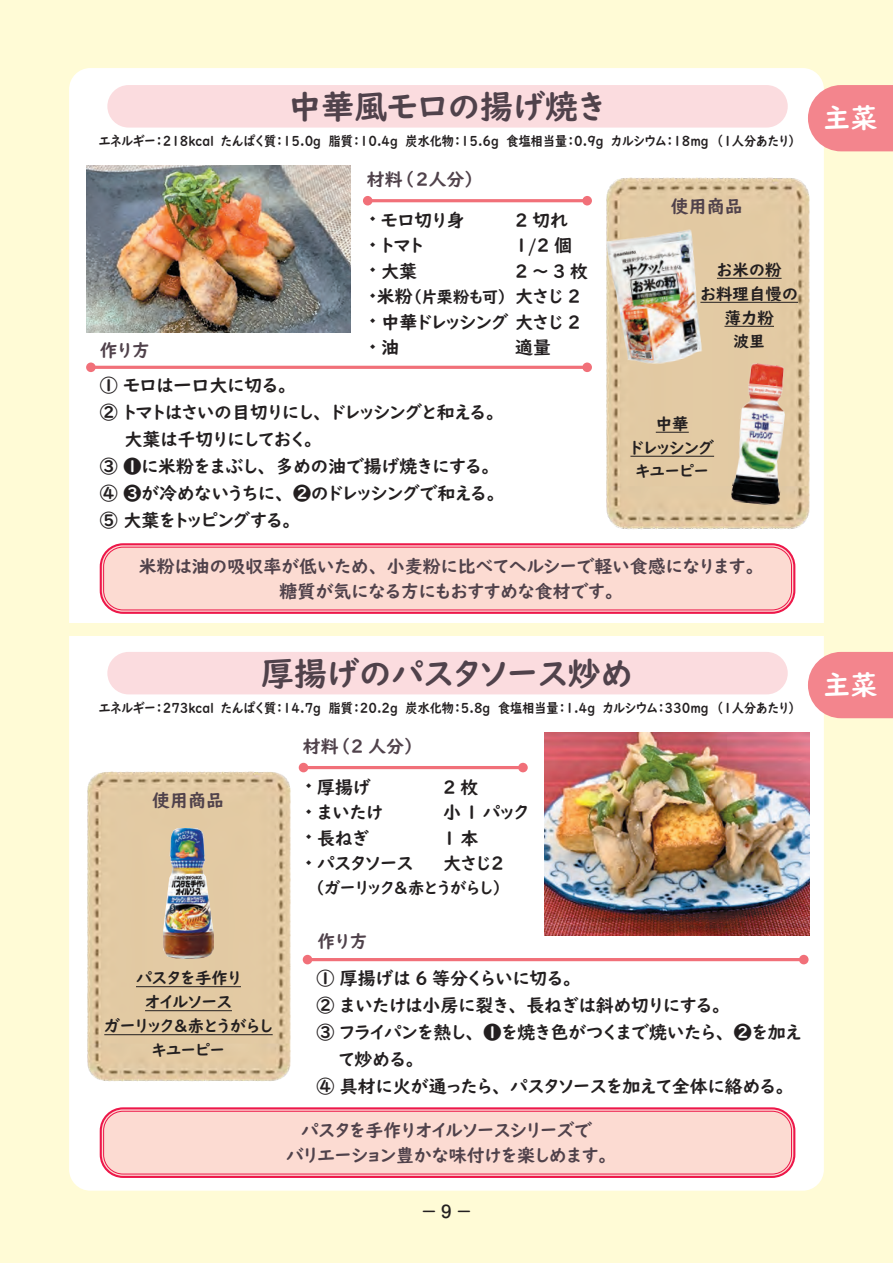
<style>
.page{position:relative;width:893px;height:1263px;background:#fffbd6}
.page>*{position:absolute;margin:0;border:0;box-sizing:border-box;transform-origin:0 0}
.t1{font:33px "UD Digi Kyokasho NK B";color:#50424b}
.t2{font:27px "UD Digi Kyokasho NK B";color:#fff}
.t3{font:18px/25.5px "UD Digi Kyokasho NK B";color:#231f20}
.t4{font:18px/25.5px "UD Digi Kyokasho NK B";color:#50424b;text-align:center}
.t5{font:16.5px/24px "UD Digi Kyokasho NK B";color:#231f20;text-align:center}
.t6{font:500 16.5px "Shin M Go Pro";color:#231f20}
.t7{font:15.75px "UD Digi Kyokasho NK B";color:#231f20}
.t8{font:13.5px "UD Digi Kyokasho NK B";color:#231f20;scale:.9 1}
.s1{font-size:18px}
</style>
<div class="page">
<div style="left:69px;top:68px;width:755px;height:1123px;background:#fff;border-radius:21px"></div>
<svg style="left:808px;top:85px;width:85px;height:66px;background:#f38f96"></svg>
<svg style="left:808px;top:652px;width:85px;height:66px;background:#f38f96"></svg>
<div style="left:107px;top:85px;width:681px;height:43px;background:#fbdcdf;border-radius:21px"></div>
<div style="left:107px;top:652px;width:681px;height:42px;background:#fbdcdf;border-radius:21px"></div>
<img style="left:86px;top:166px;width:265px;height:166px">
<img style="left:544px;top:733px;width:265px;height:202px">
<hr style="left:368px;top:199px;width:219px;height:3px;background:#f17079">
<div style="left:363px;top:196px;width:9px;height:9px;background:#f17079;border-radius:50%"></div>
<div style="left:582px;top:196px;width:10px;height:9px;background:#f17079;border-radius:50%"></div>
<hr style="left:303px;top:766px;width:220px;height:3px;background:#f17079">
<div style="left:299px;top:763px;width:9px;height:9px;background:#f17079;border-radius:50%"></div>
<div style="left:518px;top:763px;width:10px;height:9px;background:#f17079;border-radius:50%"></div>
<hr style="left:91px;top:366px;width:496px;height:3px;background:#f17079">
<div style="left:86px;top:362px;width:10px;height:10px;background:#f17079;border-radius:50%"></div>
<hr style="left:307px;top:958px;width:497px;height:3px;background:#f17079">
<div style="left:303px;top:955px;width:9px;height:9px;background:#f17079;border-radius:50%"></div>
<div style="left:799px;top:955px;width:10px;height:9px;background:#f17079;border-radius:50%"></div>
<img style="left:606px;top:178px;width:203px;height:351px">
<img style="left:87px;top:772px;width:203px;height:310px">
<div style="left:102px;top:545px;width:691px;height:67px;background:#fcdbd2;border-radius:21px"></div>
<div style="left:100px;top:543px;width:695px;height:71px;border:2px solid #ed1749;border-radius:22px"></div>
<div style="left:103px;top:547px;width:689px;height:63px;border:1px solid #ed1749;border-radius:19px"></div>
<div style="left:102px;top:1109px;width:691px;height:67px;background:#fcdbd2;border-radius:21px"></div>
<div style="left:100px;top:1107px;width:695px;height:71px;border:2px solid #ed1749;border-radius:22px"></div>
<div style="left:103px;top:1111px;width:689px;height:63px;border:1px solid #ed1749;border-radius:19px"></div>
<hr style="left:136px;top:986px;width:105px;height:1px;background:#231f20">
<hr style="left:145px;top:1010px;width:87px;height:1px;background:#231f20">
<hr style="left:104px;top:1034px;width:169px;height:1px;background:#231f20">
<hr style="left:656px;top:432px;width:33px;height:1px;background:#231f20">
<hr style="left:630px;top:456px;width:84px;height:1px;background:#231f20">
<hr style="left:717px;top:278px;width:65px;height:1px;background:#231f20">
<hr style="left:700px;top:302px;width:98px;height:1px;background:#231f20">
<hr style="left:724px;top:326px;width:50px;height:1px;background:#231f20">
<img style="left:582px;top:225px;width:151px;height:149px">
<img style="left:731px;top:362px;width:62px;height:144px">
<img style="left:164px;top:829px;width:49px;height:129px">
<div style="left:45px;top:623px;width:794px;height:13px;background:#fffbd6"></div>
<h1 class="t1" style="left:288px;top:87px;width:319px">中華風モロの揚げ焼き</h1>
<p class="t8" style="left:99px;top:133px;width:776px">エネルギー：218kcal　たんぱく質：15.0g 脂質：10.4g 炭水化物：15.6g 食塩相当量：0.9g カルシウム：18mg　（１人分あたり）</p>
<p class="t4" style="left:100px;top:338px;width:52px">作り方</p>
<p class="t4" style="left:367px;top:167px;width:111px">材料（２人分）</p>
<p class="t3" style="left:381px;top:207px;width:85px">モロ切り身トマト<br>大葉</p>
<p class="t3" style="left:515px;top:207px;width:75px">2 切れ<br>1/2 個<br>2～3枚</p>
<p class="t5" style="left:377px;top:285px;width:205px"><span class="s1">米粉</span>（片栗粉も可）<span class="s1">大さじ 2</span></p>
<p class="t3" style="left:515px;top:309px;width:67px;text-indent:-134px">中華ドレッシング大さじ 2適量</p>
<p class="t3" style="left:381px;top:335px;width:19px">油</p>
<p class="t3" style="left:100px;top:373px;width:190px">① モロは一口大に切る。</p>
<p class="t3" style="left:100px;top:400px;width:397px">② トマトはさいの目切りにし、ドレッシングと和える。</p>
<p class="t3" style="left:124px;top:427px;width:191px">大葉は千切りにしておく。</p>
<p class="t3" style="left:100px;top:454px;width:393px">③ ❶に米粉をまぶし、多めの油で揚げ焼きにする。</p>
<p class="t3" style="left:100px;top:481px;width:398px">④ ❸が冷めないうちに、 ❷のドレッシングで和える。</p>
<p class="t3" style="left:100px;top:508px;width:194px">⑤ 大葉をトッピングする。</p>
<p class="t4" style="left:671px;top:194px;width:73px">使用商品</p>
<p class="t5" style="left:700px;top:258px;width:99px">お米の粉<br>お料理自慢の薄力粉</p>
<p class="t7" style="left:733px;top:332px;width:33px">波里</p>
<p class="t5" style="left:630px;top:412px;width:85px">中華<br>ドレッシング</p>
<p class="t7" style="left:636px;top:462px;width:74px">キユーピー</p>
<p class="t4" style="left:139px;top:553px;width:618px">米粉は油の吸収率が低いため、小麦粉に比べてヘルシーで軽い食感になります。糖質が気になる方にもおすすめな食材です。</p>
<h1 class="t1" style="left:261px;top:654px;width:373px">厚揚げのパスタソース炒め</h1>
<p class="t8" style="left:99px;top:700px;width:776px">エネルギー：273kcal　たんぱく質：14.7g 脂質：20.2g 炭水化物：5.8g 食塩相当量：1.4g カルシウム：330mg　（１人分あたり）</p>
<p class="t4" style="left:152px;top:788px;width:73px">使用商品</p>
<p class="t5" style="left:104px;top:966px;width:170px">パスタを手作り<br>オイルソース<br>ガーリック＆赤とうがらし</p>
<p class="t7" style="left:152px;top:1040px;width:74px">キユーピー</p>
<p class="t4" style="left:303px;top:734px;width:114px">材料（2 人分）</p>
<p class="t3" style="left:317px;top:774px;width:98px">厚揚げ<br>まいたけ<br>長ねぎ<br>パスタソース</p>
<p class="t5" style="left:305px;top:876px;width:200px">　（ガーリック＆赤とうがらし）</p>
<p class="t3" style="left:443px;top:774px;width:87px">2枚<br>小 1 パック<br>1本<br>大さじ２</p>
<p class="t4" style="left:317px;top:928px;width:52px">作り方</p>
<p class="t3" style="left:316px;top:965px;width:258px">① 厚揚げは 6 等分くらいに切る。</p>
<p class="t3" style="left:316px;top:992px;width:407px">② まいたけは小房に裂き、長ねぎは斜め切りにする。</p>
<p class="t3" style="left:316px;top:1019px;width:487px">③ フライパンを熱し、 ❶を焼き色がつくまで焼いたら、 ❷を加え</p>
<p class="t3" style="left:339px;top:1046px;width:78px">て炒める。</p>
<p class="t3" style="left:316px;top:1073px;width:471px">④ 具材に火が通ったら、パスタソースを加えて全体に絡める。</p>
<p class="t4" style="left:286px;top:1117px;width:324px">パスタを手作りオイルソースシリーズで<br>バリエーション豊かな味付けを楽しめます。</p>
<p class="t6" style="left:421px;top:1198px;width:53px">－9－</p>
<h2 class="t2" style="left:823px;top:102px;width:55px">主菜</h2>
<h2 class="t2" style="left:823px;top:669px;width:55px">主菜</h2>
</div>
